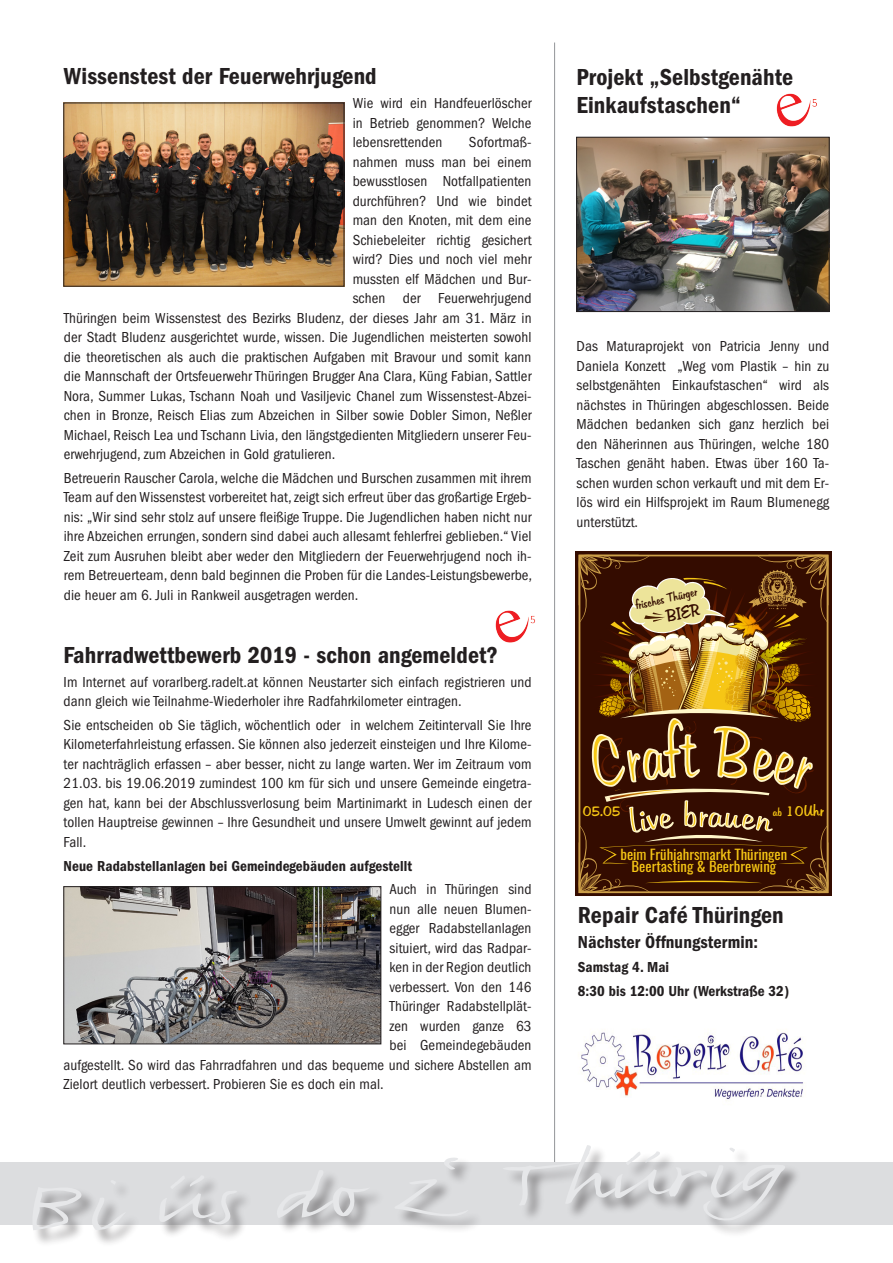
<style>
.page{position:relative;width:893px;height:1263px;background:#fff}
.page>*{position:absolute;margin:0;border:0;box-sizing:border-box;transform-origin:0 0}
.t1{font:78.45px "FF Justlefthand";color:#e6e7e9;scale:1.68 1}
.Titel_16pt{font:24px/28.5px "ITC Franklin Gothic Std Dm Cd";letter-spacing:.005em;color:#231f20}
.Titel_12pt{font:18px "ITC Franklin Gothic Std Dm Cd";letter-spacing:.005em;color:#231f20}
.t2{font:16.65px "Martina";color:#340c00;scale:.84 1}
.t3{font:15.15px "Martina";color:#f6c615;scale:.91 1}
.Titel_16pt-2{font:condensed 15px/19.5px "ITC Franklin Gothic Std";letter-spacing:.005em;color:#231f20;text-align:justify}
.Titel_16pt-3{font:15px "ITC Franklin Gothic Std Dm Cd";letter-spacing:.005em;color:#231f20}
.Fließtext{font:15px "ITC Franklin Gothic Std Dm Cd";letter-spacing:.005em;color:#231f20}
.t4{font:13.95px/12.5px "Oswald";color:#f6c615;text-align:center;scale:1.05 1}
.t5{font:11.85px "Martina";color:#340c00;scale:.84 1}
.s1{font-size:10.8px}
</style>
<div class="page">
<hr style="left:554px;top:43px;width:1px;height:1157px;background:#939598">
<div style="left:0;top:1162px;width:893px;height:63px;background:#dcdddf"></div>
<div style="left:31px;top:1145px;width:772px;height:103px;background:#231f20;opacity:.5"></div>
<img style="left:581px;top:1032px;width:222px;height:69px">
<img style="left:66px;top:105px;width:276px;height:179px">
<img style="left:578px;top:139px;width:249px;height:171px">
<div style="left:576px;top:137px;width:253px;height:175px;border:1px solid #231f20"></div>
<img style="left:776px;top:93px;width:41px;height:34px">
<svg style="left:575px;top:712px;width:256px;height:184px"></svg>
<svg style="left:578px;top:554px;width:251px;height:340px;background:#68411d"></svg>
<img style="left:66px;top:888px;width:313px;height:154px">
<div style="left:64px;top:886px;width:317px;height:158px;border:1px solid #231f20"></div>
<img style="left:495px;top:610px;width:40px;height:33px">
<p class="Titel_16pt" style="left:64px;top:62px;width:314px">Wissenstest der Feuerwehrjugend</p>
<p class="Titel_16pt-2" style="left:353px;top:94px;width:180px">Wie wird ein Handfeuerlöscher in Betrieb genommen? Welche lebensrettenden</p>
<p class="Titel_16pt-2" style="left:469px;top:133px;width:64px">Sofortmaß-</p>
<p class="Titel_16pt-2" style="left:353px;top:152px;width:180px">nahmen muss man bei einem</p>
<p class="Titel_16pt-2" style="left:353px;top:172px;width:180px">bewusstlosen Notfallpatienten</p>
<p class="Titel_16pt-2" style="left:353px;top:191px;width:180px">durchführen? Und wie bindet</p>
<p class="Titel_16pt-2" style="left:353px;top:211px;width:180px">man den Knoten, mit dem eine</p>
<p class="Titel_16pt-2" style="left:353px;top:230px;width:180px">Schiebeleiter richtig gesichert</p>
<p class="Titel_16pt-2" style="left:353px;top:250px;width:180px">wird? Dies und noch viel mehr</p>
<p class="Titel_16pt-2" style="left:353px;top:269px;width:180px">mussten elf Mädchen und Bur-</p>
<p class="Titel_16pt-2" style="left:353px;top:289px;width:180px">schen der Feuerwehrjugend</p>
<p class="Titel_16pt-2" style="left:64px;top:308px;width:469px">Thüringen beim Wissenstest des Bezirks Bludenz, der dieses Jahr am 31. März in</p>
<p class="Titel_16pt-2" style="left:64px;top:328px;width:469px">der Stadt Bludenz ausgerichtet wurde, wissen. Die Jugendlichen meisterten sowohl</p>
<p class="Titel_16pt-2" style="left:64px;top:347px;width:469px">die theoretischen als auch die praktischen Aufgaben mit Bravour und somit kann</p>
<p class="Titel_16pt-2" style="left:64px;top:367px;width:469px">die Mannschaft der Ortsfeuerwehr Thüringen Brugger Ana Clara, Küng Fabian, Sattler</p>
<p class="Titel_16pt-2" style="left:64px;top:386px;width:469px">Nora, Summer Lukas, Tschann Noah und Vasiljevic Chanel zum Wissenstest-Abzei-</p>
<p class="Titel_16pt-2" style="left:64px;top:406px;width:469px">chen in Bronze, Reisch Elias zum Abzeichen in Silber sowie Dobler Simon, Neßler</p>
<p class="Titel_16pt-2" style="left:64px;top:425px;width:469px">Michael, Reisch Lea und Tschann Livia, den längstgedienten Mitgliedern unserer Feu-</p>
<p class="Titel_16pt-2" style="left:64px;top:445px;width:273px">erwehrjugend, zum Abzeichen in Gold gratulieren.</p>
<p class="Titel_16pt-2" style="left:64px;top:468px;width:470px">Betreuerin Rauscher Carola, welche die Mädchen und Burschen zusammen mit ihrem Team auf den Wissenstest vorbereitet hat, zeigt sich erfreut über das großartige Ergeb&shy;nis: „Wir sind sehr stolz auf unsere fleißige Truppe. Die Jugendlichen haben nicht nur ihre Abzeichen errungen, sondern sind dabei auch allesamt fehlerfrei geblieben.“ Viel Zeit zum Ausruhen bleibt aber weder den Mitgliedern der Feuerwehrjugend noch ih&shy;rem Betreuerteam, denn bald beginnen die Proben für die Landes-Leistungsbewerbe, die heuer am 6. Juli in Rankweil ausgetragen werden.</p>
<p class="Titel_16pt" style="left:64px;top:641px;width:436px">Fahrradwettbewerb 2019 - schon angemeldet?</p>
<p class="Titel_16pt-2" style="left:64px;top:672px;width:469px">Im Internet auf vorarlberg.radelt.at können Neustarter sich einfach registrieren und dann gleich wie Teilnahme-Wiederholer ihre Radfahrkilometer eintragen.</p>
<p class="Titel_16pt-2" style="left:64px;top:715px;width:469px">Sie entscheiden ob Sie täglich, wöchentlich oder in welchem Zeitintervall Sie Ihre Kilometerfahrleistung erfassen. Sie können also jederzeit einsteigen und Ihre Kilome&shy;ter nachträglich erfassen – aber besser, nicht zu lange warten. Wer im Zeitraum vom 21.03. bis 19.06.2019 zumindest 100 km für sich und unsere Gemeinde eingetra&shy;gen hat, kann bei der Abschlussverlosung beim Martinimarkt in Ludesch einen der tollen Hauptreise gewinnen – Ihre Gesundheit und unsere Umwelt gewinnt auf jedem Fall.</p>
<p class="Titel_16pt-3" style="left:64px;top:857px;width:350px">Neue Radabstellanlagen bei Gemeindegebäuden aufgestellt</p>
<p class="Titel_16pt-2" style="left:390px;top:880px;width:143px">Auch in Thüringen sind</p>
<p class="Titel_16pt-2" style="left:390px;top:899px;width:143px">nun alle neuen Blumen-</p>
<p class="Titel_16pt-2" style="left:390px;top:919px;width:143px">egger Radabstellanlagen</p>
<p class="Titel_16pt-2" style="left:390px;top:938px;width:143px">situiert, wird das Radpar-</p>
<p class="Titel_16pt-2" style="left:390px;top:958px;width:143px">ken in der Region deutlich</p>
<p class="Titel_16pt-2" style="left:390px;top:977px;width:143px">verbessert. Von den 146</p>
<p class="Titel_16pt-2" style="left:390px;top:997px;width:143px">Thüringer Radabstellplät-</p>
<p class="Titel_16pt-2" style="left:390px;top:1016px;width:143px">zen wurden ganze 63</p>
<p class="Titel_16pt-2" style="left:390px;top:1036px;width:143px">bei Gemeindegebäuden</p>
<p class="Titel_16pt-2" style="left:64px;top:1055px;width:469px">aufgestellt. So wird das Fahrradfahren und das bequeme und sichere Abstellen am</p>
<p class="Titel_16pt-2" style="left:64px;top:1075px;width:322px">Zielort deutlich verbessert. Probieren Sie es doch ein mal.</p>
<p class="Titel_16pt" style="left:577px;top:62px;width:218px">Projekt „Selbstgenähte<br>Einkaufstaschen“</p>
<p class="Titel_16pt-2" style="left:577px;top:337px;width:254px">Das Maturaprojekt von Patricia Jenny und Daniela Konzett „Weg vom Plastik – hin zu selbstgenähten Einkaufstaschen“ wird als nächstes in Thüringen abgeschlossen. Beide Mädchen bedanken sich ganz herzlich bei den Näherinnen aus Thüringen, welche 180<br>Taschen genäht haben. Etwas über 160 Ta&shy;schen wurden schon verkauft und mit dem Er&shy;lös wird ein Hilfsprojekt im Raum Blumenegg unterstützt.</p>
<p class="t5" style="left:634px;top:598px;width:76px;rotate:-13deg">frisches Thürger</p>
<p class="t2" style="left:664px;top:607px;width:42px;rotate:-13deg">BIER</p>
<p class="t3" style="left:583px;top:802px;width:43px">05.05</p>
<p class="t3" style="left:773px;top:802px;width:57px"><span class="s1">ab</span> 10Uhr</p>
<p class="t4" style="left:620px;top:848px;width:160px">beim Frühjahrsmarkt Thüringen<br>Beertasting &amp; Beerbrewing</p>
<p class="Titel_16pt" style="left:578px;top:901px;width:207px">Repair Café Thüringen</p>
<p class="Titel_12pt" style="left:578px;top:932px;width:182px">Nächster Öffnungstermin:</p>
<p class="Fließtext" style="left:578px;top:958px;width:93px">Samstag 4. Mai</p>
<p class="Fließtext" style="left:578px;top:982px;width:213px">8:30 bis 12:00 Uhr (Werkstraße 32)</p>
<h1 class="t1" style="left:21px;top:1161px;width:456px;rotate:-3deg">Bi üs do z‘ Thürig</h1>
</div>
